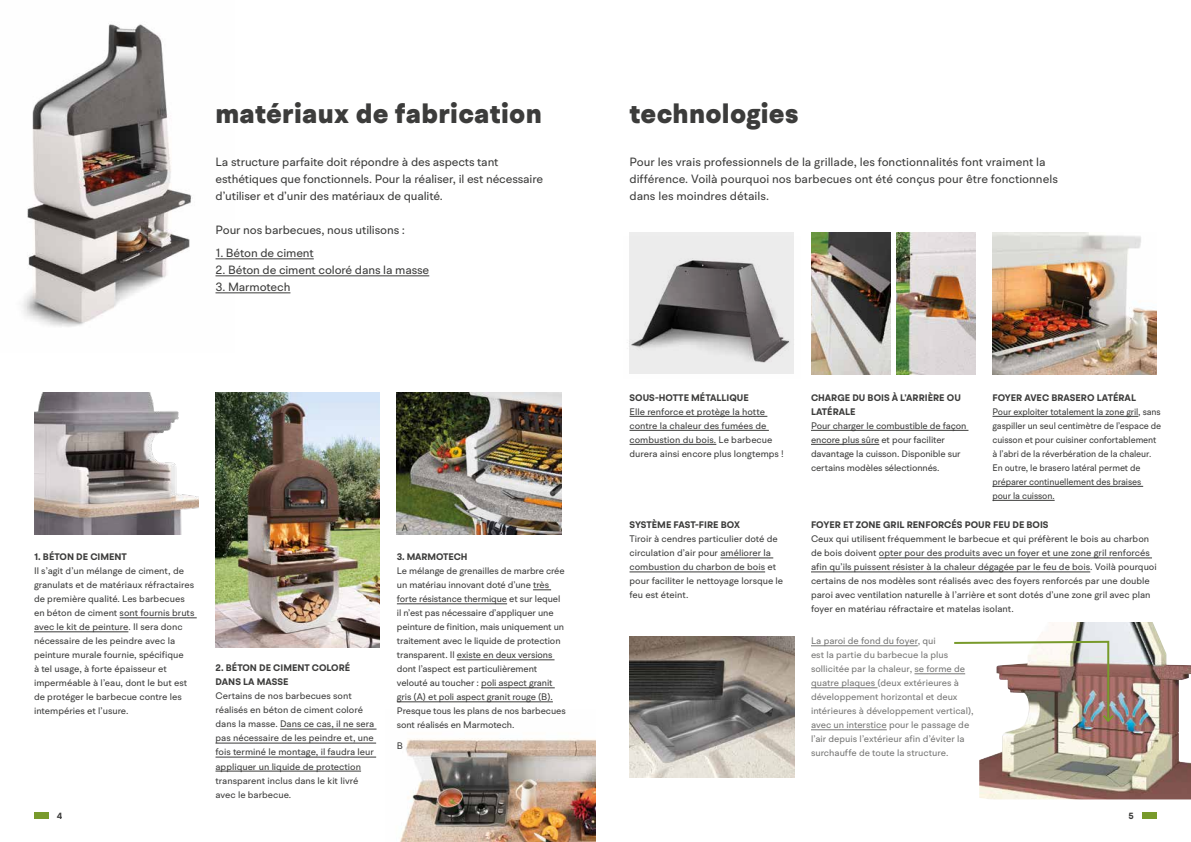
<style>
.page{position:relative;width:1191px;height:842px;background:#fff}
.page>*{position:absolute;margin:0;border:0;box-sizing:border-box;transform-origin:0 0}
.t1{font:900 28px "BR Hendrix";letter-spacing:.01em;color:#3c3c3b}
.t2{font:12px/17px "BR Hendrix";letter-spacing:-.01em;color:#3c3c3b}
.t3{font:9.5px/14px "BR Hendrix";color:#3c3c3b}
.t4{font:9.5px/14px "BR Hendrix";color:#767675}
.t5{font:9.5px/14px "BR Hendrix";color:#3c3c3b;scale:.95 1}
.t6{font:700 9.5px/14px "BR Hendrix";color:#3c3c3b}
.t7{font:700 9px "BR Hendrix";color:#3c3c3b}
</style>
<div class="page">
<img style="left:22px;top:23px;width:212px;height:304px">
<img style="left:34px;top:393px;width:164px;height:141px">
<img style="left:992px;top:232px;width:165px;height:142px">
<img style="left:811px;top:232px;width:79px;height:142px">
<img style="left:896px;top:232px;width:79px;height:142px">
<img style="left:629px;top:636px;width:165px;height:142px">
<div style="left:629px;top:232px;width:165px;height:142px;background:#ededed"></div>
<img style="left:631px;top:258px;width:158px;height:105px">
<img style="left:979px;top:622px;width:212px;height:177px">
<img style="left:397px;top:393px;width:164px;height:141px">
<img style="left:952px;top:640px;width:163px;height:84px">
<img style="left:400px;top:738px;width:195px;height:104px">
<img style="left:215px;top:393px;width:165px;height:255px">
<hr style="left:280px;top:729px;width:96px;height:1px;background:#3c3c3b">
<hr style="left:215px;top:743px;width:161px;height:1px;background:#3c3c3b">
<hr style="left:215px;top:757px;width:161px;height:1px;background:#3c3c3b">
<hr style="left:215px;top:771px;width:146px;height:1px;background:#3c3c3b">
<hr style="left:120px;top:618px;width:77px;height:1px;background:#3c3c3b">
<hr style="left:34px;top:632px;width:94px;height:1px;background:#3c3c3b">
<hr style="left:215px;top:259px;width:99px;height:1px;background:#3c3c3b">
<hr style="left:215px;top:276px;width:214px;height:1px;background:#3c3c3b">
<hr style="left:215px;top:293px;width:75px;height:1px;background:#3c3c3b">
<svg style="left:533px;top:590px;width:18px;height:1px"></svg>
<hr style="left:397px;top:604px;width:110px;height:1px;background:#3c3c3b">
<hr style="left:457px;top:660px;width:97px;height:1px;background:#3c3c3b">
<hr style="left:481px;top:688px;width:74px;height:1px;background:#3c3c3b">
<hr style="left:397px;top:702px;width:156px;height:1px;background:#3c3c3b">
<hr style="left:720px;top:558px;width:53px;height:1px;background:#3c3c3b">
<hr style="left:629px;top:572px;width:136px;height:1px;background:#3c3c3b">
<hr style="left:629px;top:416px;width:138px;height:1px;background:#3c3c3b">
<hr style="left:629px;top:430px;width:140px;height:1px;background:#3c3c3b">
<hr style="left:629px;top:444px;width:87px;height:1px;background:#3c3c3b">
<hr style="left:811px;top:430px;width:157px;height:1px;background:#3c3c3b">
<hr style="left:811px;top:444px;width:68px;height:1px;background:#3c3c3b">
<hr style="left:992px;top:416px;width:146px;height:1px;background:#3c3c3b">
<hr style="left:992px;top:486px;width:151px;height:1px;background:#3c3c3b">
<hr style="left:992px;top:500px;width:62px;height:1px;background:#3c3c3b">
<hr style="left:879px;top:558px;width:273px;height:1px;background:#3c3c3b">
<hr style="left:811px;top:572px;width:279px;height:1px;background:#3c3c3b">
<hr style="left:811px;top:645px;width:106px;height:1px;background:#767675">
<hr style="left:914px;top:673px;width:51px;height:1px;background:#767675">
<hr style="left:811px;top:687px;width:66px;height:1px;background:#767675">
<hr style="left:811px;top:729px;width:75px;height:1px;background:#767675">
<div style="left:34px;top:812px;width:14px;height:6px;background:#789a2b"></div>
<div style="left:1142px;top:812px;width:15px;height:6px;background:#789a2b"></div>
<h1 class="t1" style="left:215px;top:96px;width:328px">matériaux de fabrication</h1>
<p class="t2" style="left:215px;top:153px;width:329px">La structure parfaite doit répondre à des aspects tant esthétiques que fonctionnels. Pour la réaliser, il est nécessaire d’utiliser et d’unir des matériaux de qualité.</p>
<p class="t2" style="left:215px;top:221px;width:191px">Pour nos barbecues, nous utilisons :</p>
<p class="t2" style="left:215px;top:244px;width:100px">1. Béton de ciment</p>
<p class="t2" style="left:215px;top:261px;width:215px">2. Béton de ciment coloré dans la masse</p>
<p class="t2" style="left:215px;top:278px;width:76px">3. Marmotech</p>
<p class="t6" style="left:34px;top:550px;width:94px">1. BÉTON DE CIMENT</p>
<p class="t3" style="left:34px;top:564px;width:162px">Il s’agit d’un mélange de ciment, de granulats et de matériaux réfractaires de première qualité. Les barbecues en béton de ciment sont fournis bruts avec le kit de peinture. Il sera donc nécessaire de les peindre avec la peinture murale fournie, spécifique<br>à tel usage, à forte épaisseur et imperméable à l’eau, dont le but est de protéger le barbecue contre les intempéries et l’usure.</p>
<p class="t6" style="left:215px;top:661px;width:136px">2. BÉTON DE CIMENT COLORÉ<br>DANS LA MASSE</p>
<p class="t3" style="left:215px;top:689px;width:160px">Certains de nos barbecues sont réalisés en béton de ciment coloré dans la masse. Dans ce cas, il ne sera pas nécessaire de les peindre et, une fois terminé le montage, il faudra leur appliquer un liquide de protection transparent inclus dans le kit livré avec le barbecue.</p>
<p class="t3" style="left:402px;top:521px;width:8px">A</p>
<p class="t6" style="left:397px;top:550px;width:72px">3. MARMOTECH</p>
<p class="t3" style="left:397px;top:564px;width:170px">Le mélange de grenailles de marbre crée un matériau innovant doté d’une très forte résistance thermique et sur lequel il n’est pas nécessaire d’appliquer une peinture de finition, mais uniquement un traitement avec le liquide de protection transparent. Il existe en deux versions dont l’aspect est particulièrement velouté au toucher : poli aspect granit gris (A) et poli aspect granit rouge (B).<br>Presque tous les plans de nos barbecues sont réalisés en Marmotech.</p>
<p class="t3" style="left:397px;top:739px;width:8px">B</p>
<h1 class="t1" style="left:629px;top:96px;width:170px">technologies</h1>
<p class="t2" style="left:629px;top:153px;width:430px">Pour les vrais professionnels de la grillade, les fonctionnalités font vraiment la différence. Voilà pourquoi nos barbecues ont été conçus pour être fonctionnels dans les moindres détails.</p>
<p class="t6" style="left:629px;top:391px;width:121px">SOUS-HOTTE MÉTALLIQUE</p>
<p class="t3" style="left:629px;top:404px;width:156px">Elle renforce et protège la hotte contre la chaleur des fumées de combustion du bois. Le barbecue durera ainsi encore plus longtemps !</p>
<p class="t6" style="left:629px;top:518px;width:112px">SYSTÈME FAST-FIRE BOX</p>
<p class="t3" style="left:629px;top:532px;width:155px">Tiroir à cendres particulier doté de circulation d’air pour améliorer la combustion du charbon de bois et pour faciliter le nettoyage lorsque le feu est éteint.</p>
<p class="t6" style="left:811px;top:391px;width:151px">CHARGE DU BOIS À L’ARRIÈRE OU<br>LATÉRALE</p>
<p class="t3" style="left:811px;top:418px;width:157px">Pour charger le combustible de façon encore plus sûre et pour faciliter davantage la cuisson. Disponible sur certains modèles sélectionnés.</p>
<p class="t6" style="left:992px;top:391px;width:145px">FOYER AVEC BRASERO LATÉRAL</p>
<p class="t5" style="left:992px;top:404px;width:179px">Pour exploiter totalement la zone gril, sans gaspiller un seul centimètre de l’espace de cuisson et pour cuisiner confortablement à l’abri de la réverbération de la chaleur.<br>En outre, le brasero latéral permet de préparer continuellement des braises pour la cuisson.</p>
<p class="t6" style="left:811px;top:518px;width:239px">FOYER ET ZONE GRIL RENFORCÉS POUR FEU DE BOIS</p>
<p class="t3" style="left:811px;top:532px;width:347px">Ceux qui utilisent fréquemment le barbecue et qui préfèrent le bois au charbon de bois doivent opter pour des produits avec un foyer et une zone gril renforcés afin qu’ils puissent résister à la chaleur dégagée par le feu de bois. Voilà pourquoi certains de nos modèles sont réalisés avec des foyers renforcés par une double paroi avec ventilation naturelle à l’arrière et sont dotés d’une zone gril avec plan foyer en matériau réfractaire et matelas isolant.</p>
<p class="t4" style="left:811px;top:634px;width:164px">La paroi de fond du foyer, qui<br>est la partie du barbecue la plus sollicitée par la chaleur, se forme de quatre plaques (deux extérieures à développement horizontal et deux intérieures à développement vertical), avec un interstice pour le passage de l’air depuis l’extérieur afin d’éviter la surchauffe de toute la structure.</p>
<p class="t7" style="left:57px;top:810px;width:7px">4</p>
<p class="t7" style="left:1128px;top:810px;width:7px">5</p>
</div>
